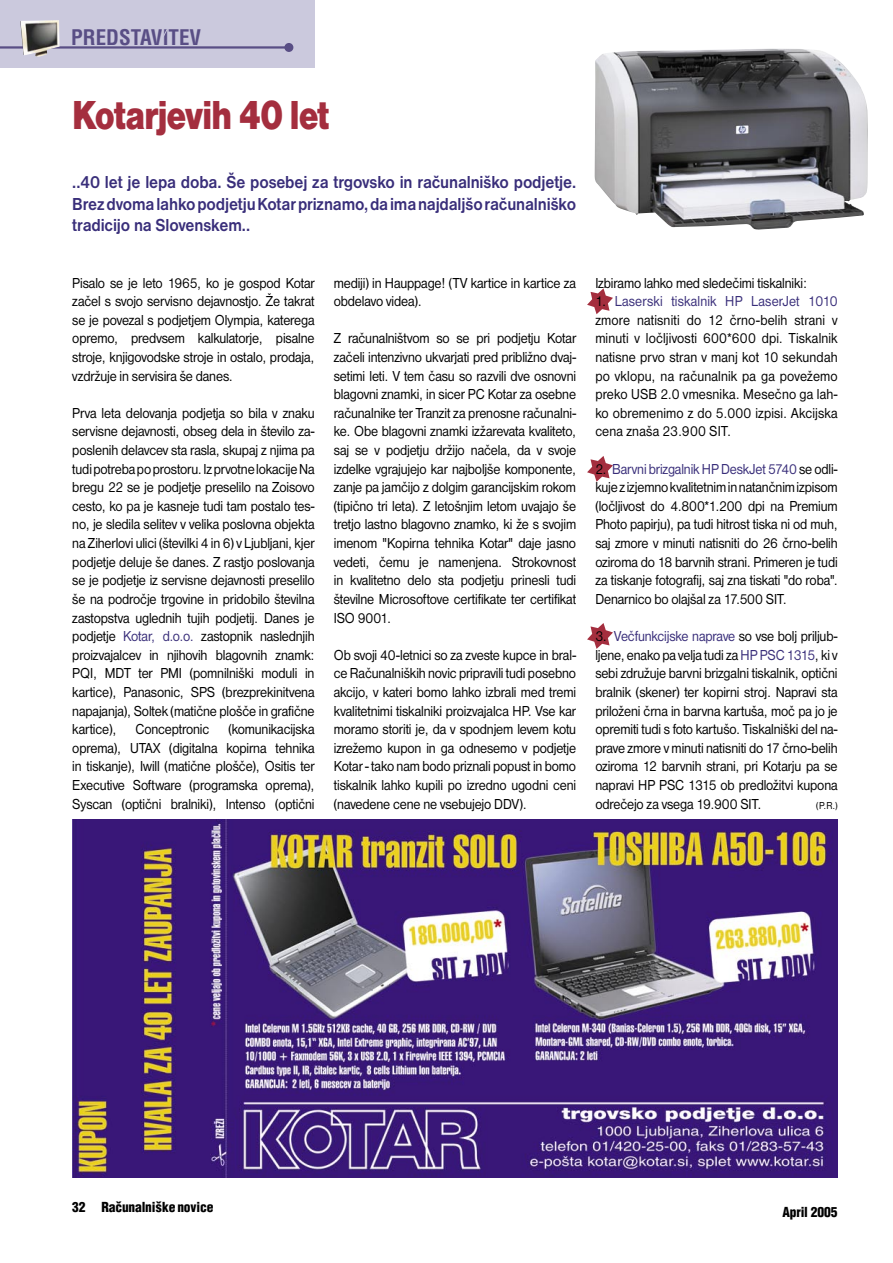
<style>
.page{position:relative;width:893px;height:1263px;background:#fff}
.page>*{position:absolute;margin:0;border:0;box-sizing:border-box;transform-origin:0 0}
.Predstavitev_Naslov{font:42px "Nimbus San DEE Blac";letter-spacing:-.03em;color:#a42e3e;scale:.8 1}
.t1{font:700 condensed 21px "SS Helvetica";color:#594e85}
.Predstavitev_Podnaslov{font:700 18px/21.6px "Nimbus San DEE";letter-spacing:-.01em;color:#392e7a;text-align:justify;scale:.9 1}
.Predstavitev_Vsebina{font:15px/18.6px "Nimbus San DEE";letter-spacing:-.01em;color:#000;text-align:justify;scale:.9 1}
.t2{font:900 condensed 13.5px "SS Helvetica";letter-spacing:-.01em;color:#000}
.Predstavitev_Vsebina-2{font:10.5px "Nimbus San DEE";color:#000;scale:.9 1}
.s1{color:#392e7a}
</style>
<div class="page">
<div style="left:0;top:0;width:315px;height:68px;background:#cbc9dd"></div>
<hr style="left:0;top:46px;width:289px;height:3px;background:#594e85">
<div style="left:284px;top:43px;width:9px;height:9px;background:#594e85;border-radius:50%"></div>
<img style="left:20px;top:20px;width:40px;height:37px">
<svg style="left:587px;top:288px;width:26px;height:26px"></svg>
<img style="left:595px;top:49px;width:273px;height:181px">
<img style="left:72px;top:819px;width:766px;height:358px">
<svg style="left:587px;top:456px;width:26px;height:26px"></svg>
<svg style="left:587px;top:623px;width:26px;height:26px"></svg>
<h2 class="t1" style="left:71px;top:24px;width:131px">PREDSTAVITEV</h2>
<p class="Predstavitev_Naslov" style="left:72px;top:91px;width:323px">Kotarjevih 40 let</p>
<p class="Predstavitev_Podnaslov" style="left:72px;top:171px;width:561px">..40 let je lepa doba. Še posebej za trgovsko in računalniško podjetje.<br>Brez dvoma lahko podjetju Kotar priznamo, da ima najdaljšo računalniško tradicijo na Slovenskem..</p>
<p class="Predstavitev_Vsebina" style="left:72px;top:274px;width:271px">Pisalo se je leto 1965, ko je gospod Kotar začel s svojo servisno dejavnostjo. Že takrat se je povezal s podjetjem Olympia, katerega opremo, predvsem kalkulatorje, pisalne stroje, knjigovodske stroje in ostalo, prodaja, vzdržuje in servisira še danes.</p>
<p class="Predstavitev_Vsebina" style="left:72px;top:404px;width:271px">Prva leta delovanja podjetja so bila v znaku servisne dejavnosti, obseg dela in število za&shy;poslenih delavcev sta rasla, skupaj z njima pa tudi potreba po prostoru. Iz prvotne lokacije Na bregu 22 se je podjetje preselilo na Zoisovo cesto, ko pa je kasneje tudi tam postalo tes&shy;no, je sledila selitev v velika poslovna objekta na Ziherlovi ulici (številki 4 in 6) v Ljubljani, kjer podjetje deluje še danes. Z rastjo poslovanja se je podjetje iz servisne dejavnosti preselilo še na področje trgovine in pridobilo številna zastopstva uglednih tujih podjetij. Danes je podjetje <span class="s1">Kotar, d.o.o.</span> zastopnik naslednjih proizvajalcev in njihovih blagovnih znamk:<br>PQI, MDT ter PMI (pomnilniški moduli in kartice), Panasonic, SPS (brezprekinitvena napajanja), Soltek (matične plošče in grafične kartice),</p>
<p class="Predstavitev_Vsebina" style="left:135px;top:720px;width:84px">Conceptronic</p>
<p class="Predstavitev_Vsebina" style="left:72px;top:720px;width:271px;text-indent:156px">(komunikacijska oprema), UTAX (digitalna kopirna tehnika in tiskanje), Iwill (matične plošče), Ositis ter Executive Software (programska oprema), Syscan (optični bralniki), Intenso (optični</p>
<p class="Predstavitev_Vsebina" style="left:334px;top:274px;width:271px">mediji) in Hauppage! (TV kartice in kartice za obdelavo videa).</p>
<p class="Predstavitev_Vsebina" style="left:334px;top:329px;width:271px">Z računalništvom so se pri podjetju Kotar začeli intenzivno ukvarjati pred približno dvaj&shy;setimi leti. V tem času so razvili dve osnovni blagovni znamki, in sicer PC Kotar za osebne računalnike ter Tranzit za prenosne računalni&shy;ke. Obe blagovni znamki izžarevata kvaliteto, saj se v podjetju držijo načela, da v svoje izdelke vgrajujejo kar najboljše komponente, zanje pa jamčijo z dolgim garancijskim rokom (tipično tri leta). Z letošnjim letom uvajajo še tretjo lastno blagovno znamko, ki že s svojim imenom "Kopirna tehnika Kotar" daje jasno vedeti, čemu je namenjena. Strokovnost in kvalitetno delo sta podjetju prinesli tudi številne Microsoftove certifikate ter certifikat ISO 9001.</p>
<p class="Predstavitev_Vsebina" style="left:334px;top:646px;width:271px">Ob svoji 40-letnici so za zveste kupce in bral&shy;ce Računalniških novic pripravili tudi posebno akcijo, v kateri bomo lahko izbrali med tremi kvalitetnimi tiskalniki proizvajalca HP. Vse kar moramo storiti je, da v spodnjem levem kotu izrežemo kupon in ga odnesemo v podjetje Kotar - tako nam bodo priznali popust in bomo tiskalnik lahko kupili po izredno ugodni ceni (navedene cene ne vsebujejo DDV).</p>
<p class="Predstavitev_Vsebina" style="left:595px;top:274px;width:237px">Izbiramo lahko med sledečimi tiskalniki:</p>
<p class="Predstavitev_Vsebina" style="left:595px;top:292px;width:271px">1. <span class="s1">Laserski tiskalnik HP LaserJet 1010 </span>zmore natisniti do 12 črno-belih strani v minuti v ločljivosti 600*600 dpi. Tiskalnik natisne prvo stran v manj kot 10 sekundah po vklopu, na računalnik pa ga povežemo preko USB 2.0 vmesnika. Mesečno ga lah&shy;ko obremenimo z do 5.000 izpisi. Akcijska cena znaša 23.900 SIT.</p>
<p class="Predstavitev_Vsebina" style="left:595px;top:460px;width:271px">2. <span class="s1">Barvni brizgalnik HP DeskJet 5740</span> se odli&shy;kuje z izjemno kvalitetnim in natančnim izpisom (ločljivost do 4.800*1.200 dpi na Premium Photo papirju), pa tudi hitrost tiska ni od muh, saj zmore v minuti natisniti do 26 črno-belih oziroma do 18 barvnih strani. Primeren je tudi za tiskanje fotografij, saj zna tiskati "do roba".<br>Denarnico bo olajšal za 17.500 SIT.</p>
<p class="Predstavitev_Vsebina" style="left:595px;top:627px;width:271px">3. <span class="s1">Večfunkcijske naprave</span> so vse bolj priljub&shy;ljene, enako pa velja tudi za <span class="s1">HP PSC 1315</span>, ki v sebi združuje barvni brizgalni tiskalnik, optični bralnik (skener) ter kopirni stroj. Napravi sta priloženi črna in barvna kartuša, moč pa jo je opremiti tudi s foto kartušo. Tiskalniški del na&shy;prave zmore v minuti natisniti do 17 črno-belih oziroma 12 barvnih strani, pri Kotarju pa se napravi HP PSC 1315 ob predložitvi kupona odrečejo za vsega 19.900 SIT.</p>
<p class="Predstavitev_Vsebina-2" style="left:816px;top:799px;width:25px">(P.R.)</p>
<p class="t2" style="left:72px;top:1198px;width:143px">32 Ra~unalni{ke novice</p>
<p class="t2" style="left:782px;top:1204px;width:57px">April 2005</p>
</div>
